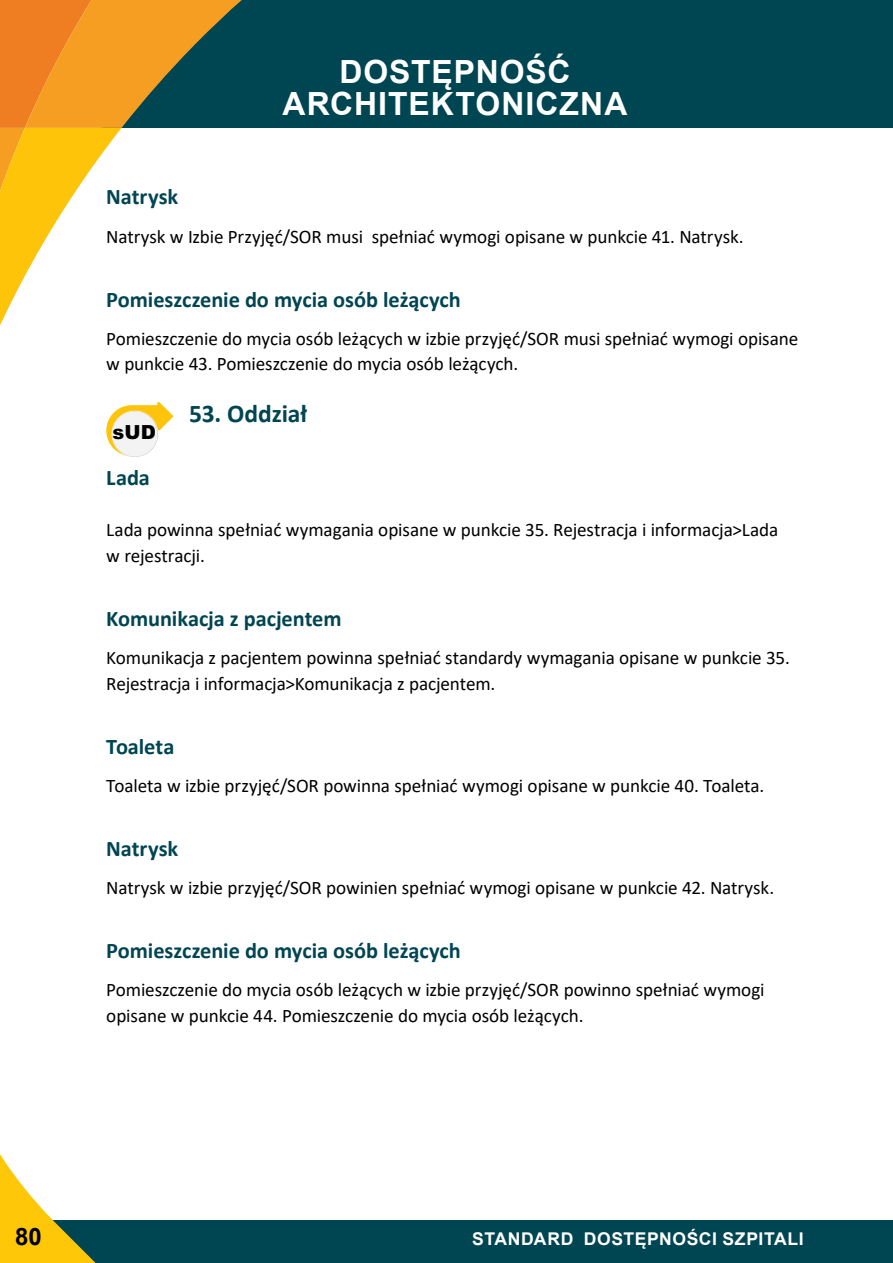
<style>
.page{position:relative;width:893px;height:1263px;background:#fff}
.page>*{position:absolute;margin:0;border:0;box-sizing:border-box;transform-origin:0 0}
.t1{font:700 31.95px/32px "Arial";letter-spacing:.03em;color:#fff;text-align:center}
._1_gradacja{font:700 25.5px "Calibri";letter-spacing:-.005em;color:#004552}
.t2{font:700 24px "Arial";color:#000}
._2_gradacja{font:700 22.35px "Calibri";letter-spacing:-.005em;color:#004552}
.t3{font:900 19.5px "Arial";color:#000}
.podstawowy{font:19.2px/25.5px "Calibri";letter-spacing:-.005em;color:#000}
.t4{font:700 17.55px "Arial";letter-spacing:.035em;color:#fff}
</style>
<div class="page">
<div style="left:102px;top:0;width:791px;height:128px;background:#004552"></div>
<div style="left:0;top:1220px;width:892px;height:43px;background:#004552"></div>
<svg style="left:0;top:1154px;width:96px;height:109px"></svg>
<svg style="left:0;top:0;width:242px;height:457px"></svg>
<div style="left:112px;top:411px;width:46px;height:46px;background:#f3f3f4;border-radius:50%"></div>
<h1 class="t1" style="left:282px;top:56px;width:346px">DOSTĘPNOŚĆ<br>ARCHITEKTONICZNA</h1>
<p class="_2_gradacja" style="left:106px;top:181px;width:74px">Natrysk</p>
<p class="podstawowy" style="left:106px;top:223px;width:639px">Natrysk w Izbie Przyjęć/SOR musi spełniać wymogi opisane w punkcie 41. Natrysk.</p>
<p class="_2_gradacja" style="left:106px;top:283px;width:356px">Pomieszczenie do mycia osób leżących</p>
<p class="podstawowy" style="left:106px;top:325px;width:693px">Pomieszczenie do mycia osób leżących w izbie przyjęć/SOR musi spełniać wymogi opisane w punkcie 43. Pomieszczenie do mycia osób leżących.</p>
<p class="_1_gradacja" style="left:189px;top:395px;width:120px">53. Oddział</p>
<p class="t3" style="left:113px;top:417px;width:45px">sUD</p>
<p class="_2_gradacja" style="left:106px;top:462px;width:45px">Lada</p>
<p class="podstawowy" style="left:106px;top:517px;width:674px">Lada powinna spełniać wymagania opisane w punkcie 35. Rejestracja i informacja&gt;Lada w rejestracji.</p>
<p class="_2_gradacja" style="left:106px;top:603px;width:237px">Komunikacja z pacjentem</p>
<p class="podstawowy" style="left:106px;top:645px;width:685px">Komunikacja z pacjentem powinna spełniać standardy wymagania opisane w punkcie 35.<br>Rejestracja i informacja&gt;Komunikacja z pacjentem.</p>
<p class="_2_gradacja" style="left:106px;top:730px;width:70px">Toaleta</p>
<p class="podstawowy" style="left:106px;top:772px;width:660px">Toaleta w izbie przyjęć/SOR powinna spełniać wymogi opisane w punkcie 40. Toaleta.</p>
<p class="_2_gradacja" style="left:106px;top:832px;width:74px">Natrysk</p>
<p class="podstawowy" style="left:106px;top:874px;width:669px">Natrysk w izbie przyjęć/SOR powinien spełniać wymogi opisane w punkcie 42. Natrysk.</p>
<p class="_2_gradacja" style="left:106px;top:935px;width:356px">Pomieszczenie do mycia osób leżących</p>
<p class="podstawowy" style="left:106px;top:977px;width:660px">Pomieszczenie do mycia osób leżących w izbie przyjęć/SOR powinno spełniać wymogi opisane w punkcie 44. Pomieszczenie do mycia osób leżących.</p>
<p class="t2" style="left:15px;top:1219px;width:28px">80</p>
<p class="t4" style="left:472px;top:1226px;width:333px">STANDARD DOSTĘPNOŚCI SZPITALI</p>
</div>
